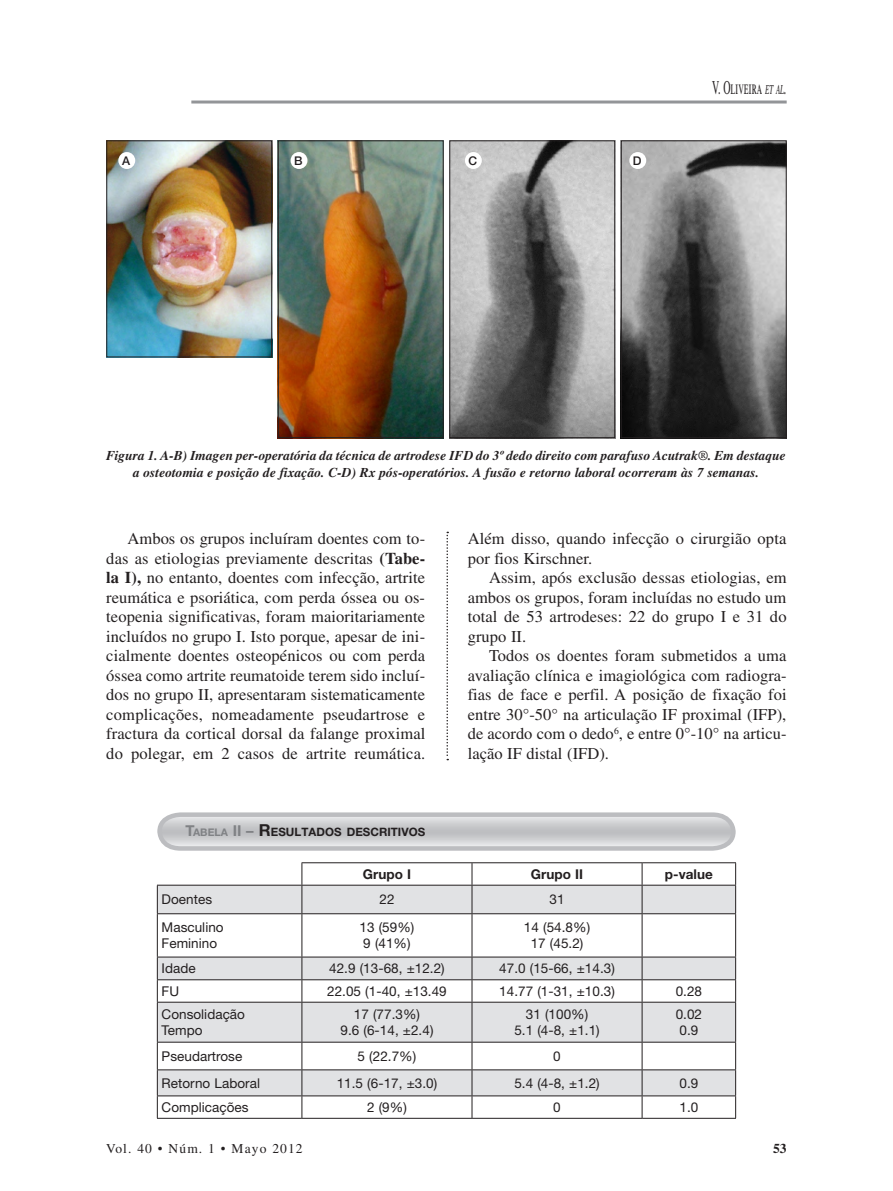
<style>
.page{position:relative;width:893px;height:1191px;background:#fff}
.page>*{position:absolute;margin:0;border:0;box-sizing:border-box;transform-origin:0 0}
.t1{font:19.5px "Times LT Std";color:#231f20;scale:.51 1}
.t2{font:16.5px/19.5px "Times LT Std";letter-spacing:.005em;color:#231f20;text-align:justify}
.t3{font:13.5px/16.5px "Helvetica Neue LT Std";letter-spacing:.005em;color:#231f20}
.t4{font:italic 700 13.5px/16.5px "Times LT Std";color:#231f20;text-align:center}
.t5{font:13.5px "Times LT Std";letter-spacing:.08em;color:#231f20}
.t6{font:700 13.5px "Helvetica Neue LT Std";letter-spacing:.005em;color:#231f20}
.t7{font:700 13.5px "Times LT Std";color:#231f20}
.t8{font:500 12px "Helvetica Neue LT Std";color:#231f20}
.t9{font:700 11.55px "Helvetica Neue LT Std";letter-spacing:.005em;color:#231f20}
.s1{font-style:italic;font-size:13.65px}
.s2{font-style:italic}
.s3{font-weight:700}
.s4{font-size:15px;color:#808285}
.s5{font-size:10.5px;color:#808285}
.s6{font-size:16.5px}
</style>
<div class="page">
<hr style="left:191px;top:100px;width:596px;height:3px;background:#939598">
<svg style="left:446px;top:531px;width:2px;height:229px"></svg>
<img style="left:108px;top:142px;width:162px;height:213px">
<div style="left:106px;top:140px;width:166px;height:217px;border:1px solid #231f20"></div>
<div style="left:118px;top:152px;width:17px;height:17px;background:#fff;border-radius:50%"></div>
<img style="left:280px;top:142px;width:162px;height:294px">
<div style="left:278px;top:140px;width:166px;height:298px;border:1px solid #231f20"></div>
<div style="left:291px;top:152px;width:16px;height:17px;background:#fff;border-radius:50%"></div>
<img style="left:451px;top:142px;width:162px;height:294px">
<div style="left:449px;top:140px;width:166px;height:298px;border:1px solid #231f20"></div>
<div style="left:465px;top:152px;width:17px;height:17px;background:#fff;border-radius:50%"></div>
<img style="left:623px;top:142px;width:162px;height:294px">
<div style="left:621px;top:140px;width:166px;height:298px;border:1px solid #231f20"></div>
<div style="left:629px;top:152px;width:17px;height:17px;background:#fff;border-radius:50%"></div>
<svg style="left:158px;top:885px;width:577px;height:210px;fill:#e1e2e4"></svg>
<hr style="left:302px;top:862px;width:170px;height:1px;background:#231f20">
<hr style="left:472px;top:862px;width:170px;height:1px;background:#231f20">
<hr style="left:642px;top:862px;width:94px;height:1px;background:#231f20">
<hr style="left:157px;top:884px;width:145px;height:1px;background:#231f20">
<svg style="left:157px;top:885px;width:1px;height:28px"></svg>
<hr style="left:302px;top:884px;width:170px;height:1px;background:#231f20">
<svg style="left:302px;top:863px;width:1px;height:50px"></svg>
<hr style="left:472px;top:884px;width:170px;height:1px;background:#231f20">
<svg style="left:472px;top:863px;width:1px;height:50px"></svg>
<hr style="left:642px;top:884px;width:94px;height:1px;background:#231f20">
<svg style="left:642px;top:863px;width:1px;height:50px"></svg>
<svg style="left:735px;top:863px;width:1px;height:50px"></svg>
<hr style="left:157px;top:913px;width:145px;height:1px;background:#231f20">
<hr style="left:157px;top:914px;width:1px;height:42px;background:#231f20">
<hr style="left:302px;top:913px;width:170px;height:1px;background:#231f20">
<hr style="left:302px;top:914px;width:1px;height:42px;background:#231f20">
<hr style="left:472px;top:913px;width:170px;height:1px;background:#231f20">
<hr style="left:472px;top:914px;width:1px;height:42px;background:#231f20">
<hr style="left:642px;top:913px;width:94px;height:1px;background:#231f20">
<hr style="left:642px;top:914px;width:1px;height:42px;background:#231f20">
<hr style="left:735px;top:914px;width:1px;height:42px;background:#231f20">
<hr style="left:157px;top:956px;width:145px;height:1px;background:#231f20">
<hr style="left:302px;top:956px;width:170px;height:1px;background:#231f20">
<hr style="left:472px;top:956px;width:170px;height:1px;background:#231f20">
<hr style="left:642px;top:956px;width:94px;height:1px;background:#231f20">
<hr style="left:157px;top:979px;width:145px;height:1px;background:#231f20">
<svg style="left:157px;top:957px;width:1px;height:44px"></svg>
<hr style="left:302px;top:979px;width:170px;height:1px;background:#231f20">
<svg style="left:302px;top:957px;width:1px;height:44px"></svg>
<hr style="left:472px;top:979px;width:170px;height:1px;background:#231f20">
<svg style="left:472px;top:957px;width:1px;height:44px"></svg>
<hr style="left:642px;top:979px;width:94px;height:1px;background:#231f20">
<svg style="left:642px;top:957px;width:1px;height:44px"></svg>
<svg style="left:735px;top:957px;width:1px;height:44px"></svg>
<hr style="left:157px;top:1001px;width:145px;height:1px;background:#231f20">
<hr style="left:157px;top:1002px;width:1px;height:39px;background:#231f20">
<hr style="left:302px;top:1001px;width:170px;height:1px;background:#231f20">
<hr style="left:302px;top:1002px;width:1px;height:39px;background:#231f20">
<hr style="left:472px;top:1001px;width:170px;height:1px;background:#231f20">
<hr style="left:472px;top:1002px;width:1px;height:39px;background:#231f20">
<hr style="left:642px;top:1001px;width:94px;height:1px;background:#231f20">
<hr style="left:642px;top:1002px;width:1px;height:39px;background:#231f20">
<hr style="left:735px;top:1002px;width:1px;height:39px;background:#231f20">
<hr style="left:157px;top:1041px;width:145px;height:1px;background:#231f20">
<hr style="left:302px;top:1041px;width:170px;height:1px;background:#231f20">
<hr style="left:472px;top:1041px;width:170px;height:1px;background:#231f20">
<hr style="left:642px;top:1041px;width:94px;height:1px;background:#231f20">
<hr style="left:157px;top:1069px;width:145px;height:1px;background:#231f20">
<hr style="left:302px;top:1069px;width:170px;height:1px;background:#231f20">
<hr style="left:472px;top:1069px;width:170px;height:1px;background:#231f20">
<hr style="left:642px;top:1069px;width:94px;height:1px;background:#231f20">
<hr style="left:157px;top:1095px;width:145px;height:1px;background:#231f20">
<svg style="left:157px;top:1042px;width:1px;height:76px"></svg>
<hr style="left:302px;top:1095px;width:170px;height:1px;background:#231f20">
<svg style="left:302px;top:1042px;width:1px;height:76px"></svg>
<hr style="left:472px;top:1095px;width:170px;height:1px;background:#231f20">
<svg style="left:472px;top:1042px;width:1px;height:76px"></svg>
<hr style="left:642px;top:1095px;width:94px;height:1px;background:#231f20">
<svg style="left:642px;top:1042px;width:1px;height:76px"></svg>
<svg style="left:735px;top:1042px;width:1px;height:76px"></svg>
<hr style="left:157px;top:1118px;width:145px;height:1px;background:#231f20">
<hr style="left:302px;top:1118px;width:170px;height:1px;background:#231f20">
<hr style="left:472px;top:1118px;width:170px;height:1px;background:#231f20">
<hr style="left:642px;top:1118px;width:94px;height:1px;background:#231f20">
<svg style="left:157px;top:812px;width:579px;height:39px;background:#cccdcf"></svg>
<p class="t8" style="left:122px;top:153px;width:10px">A</p>
<p class="t8" style="left:294px;top:153px;width:10px">b</p>
<p class="t8" style="left:468px;top:153px;width:10px">c</p>
<p class="t8" style="left:633px;top:153px;width:10px">d</p>
<p class="t1" style="left:712px;top:77px;width:147px">V. Oliveira <span class="s1">et al</span><span class="s2">.</span></p>
<p class="t4" style="left:106px;top:447px;width:681px">Figura 1. A-B) Imagen per-operatória da técnica de artrodese IFD do 3º dedo direito com parafuso Acutrak®. Em destaque a osteotomia e posição de fixação. C-D) Rx pós-operatórios. A fusão e retorno laboral ocorreram às 7 semanas.</p>
<p class="t2" style="left:106px;top:528px;width:321px;text-indent:21px">Ambos os grupos incluíram doentes com to&shy;das as etiologias previamente descritas <span class="s3">(Tabe&shy;la I),</span> no entanto, doentes com infecção, artrite reumática e psoriática, com perda óssea ou os&shy;teopenia significativas, foram maioritariamente incluídos no grupo I. Isto porque, apesar de ini&shy;cialmente doentes osteopénicos ou com perda óssea como artrite reumatoide terem sido incluí&shy;dos no grupo II, apresentaram sistematicamente complicações, nomeadamente pseudartrose e fractura da cortical dorsal da falange proximal do polegar, em 2 casos de artrite reumática.</p>
<p class="t2" style="left:468px;top:529px;width:320px">Além disso, quando infecção o cirurgião opta por fios Kirschner.</p>
<p class="t2" style="left:468px;top:568px;width:320px;text-indent:21px">Assim, após exclusão dessas etiologias, em ambos os grupos, foram incluídas no estudo um total de 53 artrodeses: 22 do grupo I e 31 do grupo II.</p>
<p class="t2" style="left:468px;top:646px;width:321px;text-indent:21px">Todos os doentes foram submetidos a uma avaliação clínica e imagiológica com radiogra&shy;fias de face e perfil. A posição de fixação foi entre 30°-50° na articulação IF proximal (IFP), de acordo com o dedo<sup>6</sup>, e entre 0°-10° na articu&shy;lação IF distal (IFD).</p>
<p class="t9" style="left:185px;top:825px;width:200px"><span class="s4">T</span><span class="s5">ABELA</span> <span class="s4">II –</span> <span class="s6">R</span>ESULTADOS DESCRITI</p>
<p class="t9" style="left:401px;top:825px;width:25px">VOS</p>
<p class="t6" style="left:363px;top:865px;width:50px">Grupo I</p>
<p class="t6" style="left:531px;top:865px;width:54px">Grupo II</p>
<p class="t6" style="left:665px;top:865px;width:49px">p-value</p>
<p class="t3" style="left:162px;top:891px;width:52px">Doentes</p>
<p class="t3" style="left:379px;top:891px;width:17px">22</p>
<p class="t3" style="left:549px;top:891px;width:17px">31</p>
<p class="t3" style="left:162px;top:918px;width:64px">Masculino<br>Feminino</p>
<p class="t3" style="left:359px;top:918px;width:56px">13 (59%)<br>9 (41%)</p>
<p class="t3" style="left:524px;top:918px;width:68px;text-align:center">14 (54.8%)<br>17 (45.2)</p>
<p class="t3" style="left:162px;top:960px;width:36px">Idade</p>
<p class="t3" style="left:329px;top:960px;width:117px">42.9 (13-68, ±12.2)</p>
<p class="t3" style="left:499px;top:960px;width:117px">47.0 (15-66, ±14.3)</p>
<p class="t3" style="left:162px;top:982px;width:19px">FU</p>
<p class="t3" style="left:327px;top:982px;width:121px">22.05 (1-40, ±13.49</p>
<p class="t3" style="left:499px;top:982px;width:117px">14.77 (1-31, ±10.3)</p>
<p class="t3" style="left:676px;top:982px;width:28px">0.28</p>
<p class="t3" style="left:162px;top:1005px;width:85px">Consolidação<br>Tempo</p>
<p class="t3" style="left:340px;top:1005px;width:95px;text-align:center">17 (77.3%)<br>9.6 (6-14, ±2.4)</p>
<p class="t3" style="left:514px;top:1005px;width:87px;text-align:center">31 (100%)<br>5.1 (4-8, ±1.1)</p>
<p class="t3" style="left:676px;top:1005px;width:28px">0.02<br>0.9</p>
<p class="t3" style="left:162px;top:1047px;width:82px">Pseudartrose</p>
<p class="t3" style="left:358px;top:1047px;width:60px">5 (22.7%)</p>
<p class="t3" style="left:553px;top:1047px;width:9px">0</p>
<p class="t3" style="left:162px;top:1074px;width:100px">Retorno Laboral</p>
<p class="t3" style="left:337px;top:1074px;width:102px">11.5 (6-17, ±3.0)</p>
<p class="t3" style="left:514px;top:1074px;width:87px">5.4 (4-8, ±1.2)</p>
<p class="t3" style="left:679px;top:1074px;width:20px">0.9</p>
<p class="t3" style="left:162px;top:1098px;width:88px">Complicações</p>
<p class="t3" style="left:367px;top:1098px;width:41px">2 (9%)</p>
<p class="t3" style="left:553px;top:1098px;width:9px">0</p>
<p class="t3" style="left:679px;top:1098px;width:20px">1.0</p>
<p class="t5" style="left:106px;top:1140px;width:198px">Vol. 40 • Núm. 1 • Mayo 2012</p>
<p class="t7" style="left:773px;top:1140px;width:15px">53</p>
</div>
